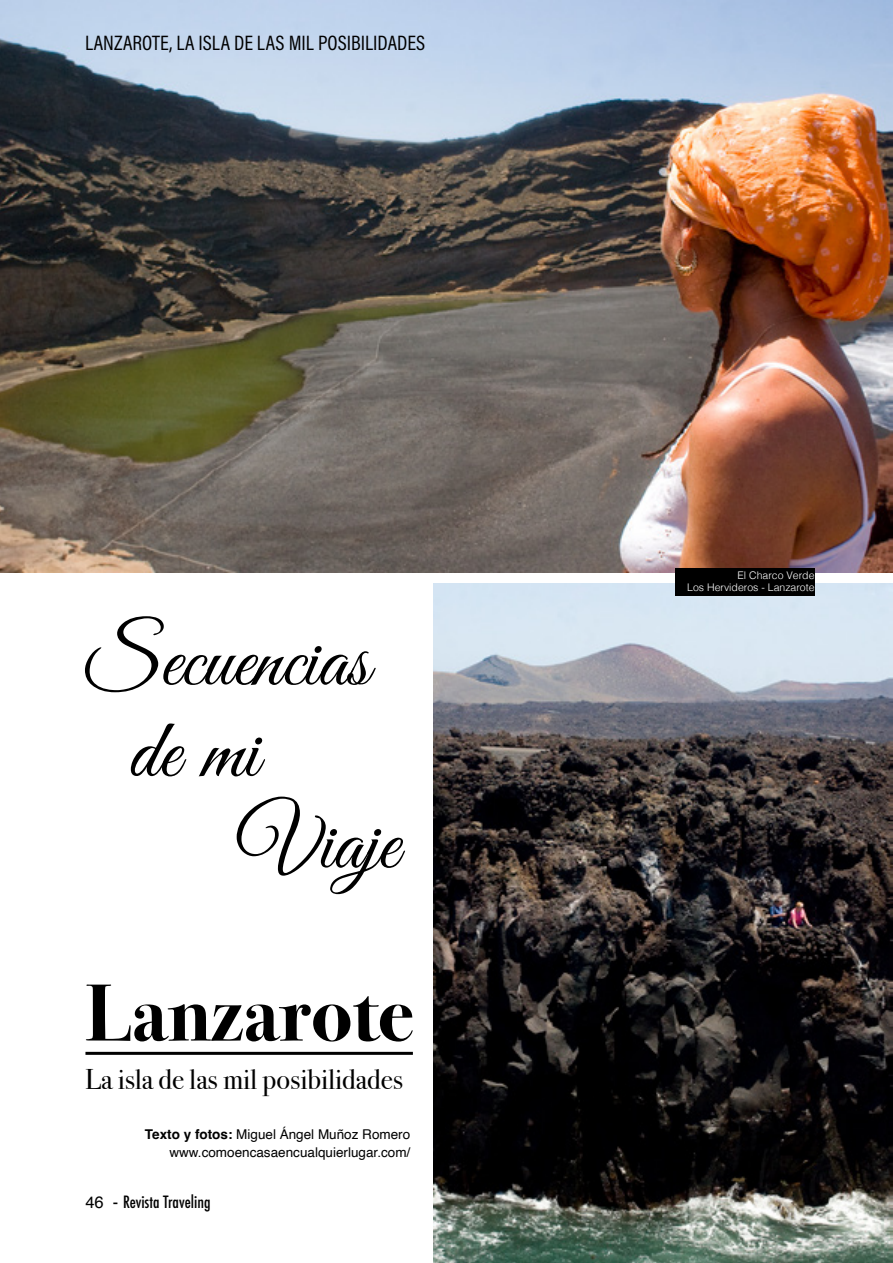
<style>
.page{position:relative;width:893px;height:1263px;background:#fff}
.page>*{position:absolute;margin:0;border:0;box-sizing:border-box;transform-origin:0 0}
.t1{font:84px/91.5px "Great Vibes";color:#000}
.t2{font:700 81px "Bodoni Svty Two OSITCTT";color:#000}
.t3{font:28.5px "Bodoni Svty Two OSITCTT";color:#000}
.t4{font:21px "Acumin Variable Concept";color:#000}
.t5{font:500 condensed 16.5px "Futura";color:#000}
.t6{font:13.5px/18px "Helvetica";color:#000;text-align:right}
.t7{font:300 10.5px/12px "Helvetica";color:#fff;text-align:right}
.s1{font-weight:700}
.s2{font-family:"Helvetica";font-weight:400;font-stretch:normal}
</style>
<div class="page">
<img style="left:0;top:0;width:893px;height:572px">
<img style="left:434px;top:583px;width:459px;height:680px">
<hr style="left:85px;top:1052px;width:328px;height:3px;background:#000">
<div style="left:674px;top:568px;width:140px;height:27px;background:#000"></div>
<h3 class="t4" style="left:85px;top:29px;width:342px">LANZAROTE, LA ISLA DE LAS MIL POSIBILIDADES</h3>
<h1 class="t1" style="left:129px;top:620px;width:242px;text-indent:-44px">Secuencias de mi</h1>
<h1 class="t1" style="left:237px;top:803px;width:163px">Viaje</h1>
<h2 class="t2" style="left:85px;top:966px;width:330px">Lanzarote</h2>
<h3 class="t3" style="left:85px;top:1063px;width:320px">La isla de las mil posibilidades</h3>
<p class="t6" style="left:145px;top:1125px;width:267px"><span class="s1">Texto y fotos:</span> Miguel Ángel Muñoz Romero www.comoencasaencualquierlugar.com/</p>
<p class="t5" style="left:85px;top:1191px;width:127px"><span class="s2">46 -</span> Revista Traveling</p>
<p class="t7" style="left:687px;top:568px;width:129px">El Charco Verde<br>Los Hervideros - Lanzarote</p>
</div>
